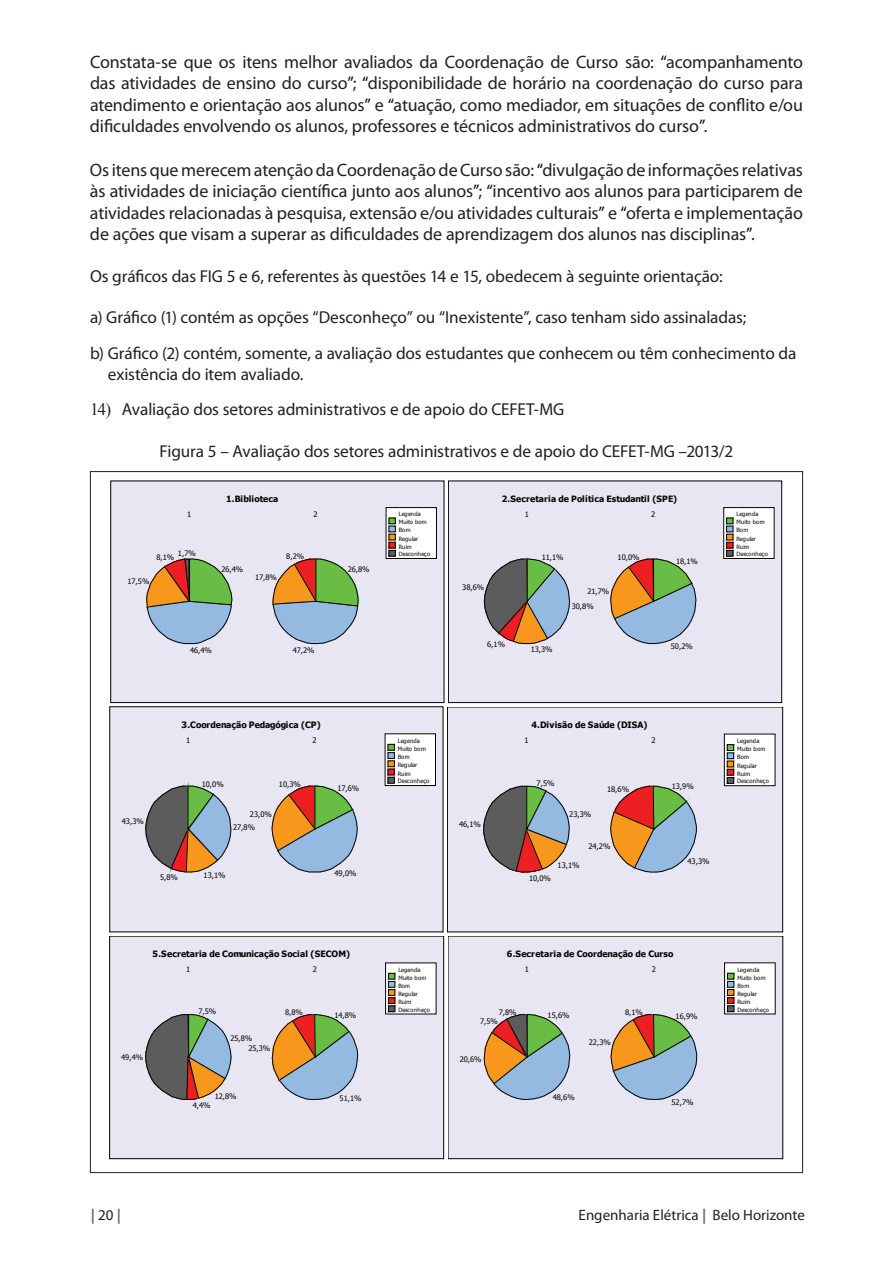
<style>
.page{position:relative;width:893px;height:1263px;background:#fff}
.page>*{position:absolute;margin:0;border:0;box-sizing:border-box;transform-origin:0 0}
.t1{font:18px/21.6px "Myriad Pro";letter-spacing:-.01em;color:#231f20;text-align:justify}
.t2{font:17.25px/35.7px "Myriad Pro";letter-spacing:-.005em;color:#231f20}
.t3{font:15px "Myriad Pro";color:#231f20}
.t4{font:700 15px "Myriad Pro";color:#6c6d70}
.t5{font:700 8.85px "Tahoma";color:#040503}
.t6{font:700 8.7px "Tahoma";letter-spacing:.005em;color:#040503}
.t7{font:7.65px "Tahoma";letter-spacing:-.01em;color:#040503}
.t8{font:7.5px "Tahoma";letter-spacing:-.01em;color:#040503}
.t9{font:5.85px/7.9px "Tahoma";letter-spacing:.025em;color:#040503}
.s1{color:#040503}
.s2{font-family:"Times New Roman"}
.s3{font-weight:400;color:#231f20}
.s4{font-weight:700;color:#6c6d70}
</style>
<div class="page">
<div style="left:113px;top:481px;width:332px;height:222px;background:#e7e6f2"></div>
<svg style="left:132px;top:518px;width:119px;height:127px;background:#c6c8c4"></svg>
<div style="left:257px;top:540px;width:20px;height:104px;background:#e7e6f2"></div>
<svg style="left:388px;top:506px;width:50px;height:53px"></svg>
<div style="left:389px;top:550px;width:7px;height:6px;border:1px solid #040503"></div>
<div style="left:450px;top:483px;width:330px;height:218px;background:#e7e6f2"></div>
<div style="left:448px;top:481px;width:334px;height:222px;border:1px solid #040503"></div>
<svg style="left:596px;top:537px;width:115px;height:107px;background:#c4c1bb"></svg>
<svg style="left:723px;top:506px;width:52px;height:53px"></svg>
<div style="left:726px;top:550px;width:7px;height:6px;border:1px solid #040503"></div>
<div style="left:112px;top:707px;width:332px;height:225px;background:#e7e6f2"></div>
<svg style="left:277px;top:480px;width:111px;height:371px;background:#d6d7db"></svg>
<svg style="left:384px;top:732px;width:53px;height:54px"></svg>
<div style="left:388px;top:777px;width:7px;height:6px;border:1px solid #040503"></div>
<div style="left:449px;top:709px;width:332px;height:221px;background:#e7e6f2"></div>
<div style="left:447px;top:707px;width:336px;height:225px;border:1px solid #040503"></div>
<svg style="left:480px;top:520px;width:106px;height:382px;background:#c8c4c9"></svg>
<svg style="left:600px;top:774px;width:103px;height:115px;background:#c7b8b0"></svg>
<svg style="left:723px;top:733px;width:53px;height:53px"></svg>
<div style="left:727px;top:777px;width:7px;height:7px;border:1px solid #040503"></div>
<div style="left:112px;top:938px;width:330px;height:219px;background:#e7e6f2"></div>
<svg style="left:143px;top:765px;width:222px;height:409px;background:#cfcdd0"></svg>
<svg style="left:385px;top:961px;width:52px;height:54px"></svg>
<div style="left:388px;top:1005px;width:7px;height:7px;border:1px solid #040503"></div>
<div style="left:450px;top:938px;width:331px;height:219px;background:#e7e6f2"></div>
<div style="left:448px;top:936px;width:335px;height:223px;border:1px solid #040503"></div>
<svg style="left:471px;top:1003px;width:115px;height:108px;background:#c0bfbb"></svg>
<svg style="left:595px;top:990px;width:106px;height:110px;background:#c1c0ba"></svg>
<svg style="left:724px;top:961px;width:53px;height:54px"></svg>
<div style="left:727px;top:1005px;width:7px;height:7px;border:1px solid #040503"></div>
<p class="t1" style="left:90px;top:50px;width:714px">Constata-se que os itens melhor avaliados da Coordenação de Curso são: <span class="s1">“</span>acompanhamento das atividades de ensino do curso<span class="s1">”</span>; <span class="s1">“</span>disponibilidade de horário na coordenação do curso para atendimento e orientação aos alunos<span class="s1">”</span> e <span class="s1">“</span>atuação, como mediador, em situações de conflito e/ou dificuldades envolvendo os alunos, professores e técnicos administrativos do curso<span class="s1">”</span>.</p>
<p class="t1" style="left:90px;top:158px;width:714px">Os itens que merecem atenção da Coordenação de Curso são: <span class="s1">“</span>divulgação de informações relativas às atividades de iniciação científica junto aos alunos<span class="s1">”</span>; <span class="s1">“</span>incentivo aos alunos para participarem de atividades relacionadas à pesquisa, extensão e/ou atividades culturais<span class="s1">”</span> e <span class="s1">“</span>oferta e implementação de ações que visam a superar as dificuldades de aprendizagem dos alunos nas disciplinas<span class="s1">”</span>.</p>
<p class="t2" style="left:90px;top:258px;width:634px">Os gráficos das FIG 5 e 6, referentes às questões 14 e 15, obedecem à seguinte orientação:</p>
<p class="t2" style="left:90px;top:299px;width:708px">a) Gráfico (1) contém as opções “Desconheço” ou “Inexistente”, caso tenham sido assinaladas;<br>b) Gráfico (2) contém, somente, a avaliação dos estudantes que conhecem ou têm conhecimento da</p>
<p class="t2" style="left:108px;top:356px;width:197px">existência do item avaliado.</p>
<p class="t2" style="left:90px;top:391px;width:476px"><span class="s2">14)</span> Avaliação dos setores administrativos e de apoio do CEFET-MG</p>
<p class="t2" style="left:159px;top:433px;width:576px">Figura 5 – Avaliação dos setores administrativos e de apoio do CEFET-MG –2013/2</p>
<p class="t6" style="left:226px;top:492px;width:54px">1.Biblioteca</p>
<p class="t6" style="left:502px;top:492px;width:177px">2.Secretaria de Política Estudantil (SPE)</p>
<p class="t8" style="left:187px;top:509px;width:6px">1</p>
<p class="t8" style="left:314px;top:509px;width:6px">2</p>
<p class="t9" style="left:399px;top:510px;width:24px">Legenda</p>
<p class="t8" style="left:525px;top:509px;width:6px">1</p>
<p class="t8" style="left:651px;top:509px;width:6px">2</p>
<p class="t9" style="left:736px;top:510px;width:24px">Legenda</p>
<p class="t8" style="left:178px;top:548px;width:19px">1,7%</p>
<p class="t8" style="left:156px;top:552px;width:19px">8,1%</p>
<p class="t8" style="left:286px;top:551px;width:19px">8,2%</p>
<p class="t9" style="left:399px;top:518px;width:33px">Muito bom<br>Bom<br>Regular<br>Ruim<br>Desconheço</p>
<p class="t8" style="left:128px;top:576px;width:23px">17,5%</p>
<p class="t8" style="left:221px;top:564px;width:23px">26,4%</p>
<p class="t8" style="left:255px;top:573px;width:23px">17,8%</p>
<p class="t8" style="left:348px;top:565px;width:23px">26,8%</p>
<p class="t8" style="left:462px;top:582px;width:23px">38,6%</p>
<p class="t8" style="left:542px;top:552px;width:23px">11,1%</p>
<p class="t8" style="left:618px;top:552px;width:23px">10,0%</p>
<p class="t8" style="left:587px;top:586px;width:23px">21,7%</p>
<p class="t8" style="left:676px;top:556px;width:23px">18,1%</p>
<p class="t9" style="left:736px;top:518px;width:33px">Muito bom<br>Bom<br>Regular<br>Ruim<br>Desconheço</p>
<p class="t8" style="left:572px;top:602px;width:23px">30,8%</p>
<p class="t8" style="left:190px;top:645px;width:23px">46,4%</p>
<p class="t8" style="left:293px;top:645px;width:23px">47,2%</p>
<p class="t8" style="left:487px;top:639px;width:19px">6,1%</p>
<p class="t8" style="left:531px;top:644px;width:23px">13,3%</p>
<p class="t8" style="left:671px;top:641px;width:23px">50,2%</p>
<p class="t5" style="left:182px;top:718px;width:140px">3.Coordenação Pedagógica (CP)</p>
<p class="t5" style="left:531px;top:719px;width:117px">4.Divisão de Saúde (DISA)</p>
<p class="t7" style="left:186px;top:735px;width:6px">1</p>
<p class="t7" style="left:313px;top:735px;width:6px">2</p>
<p class="t9" style="left:398px;top:736px;width:24px">Legenda</p>
<p class="t7" style="left:524px;top:735px;width:6px">1</p>
<p class="t7" style="left:651px;top:735px;width:6px">2</p>
<p class="t9" style="left:737px;top:736px;width:24px">Legenda</p>
<p class="t7" style="left:122px;top:816px;width:23px">43,3%</p>
<p class="t7" style="left:202px;top:779px;width:23px">10,0%</p>
<p class="t7" style="left:279px;top:779px;width:23px">10,3%</p>
<p class="t7" style="left:250px;top:809px;width:23px">23,0%</p>
<p class="t7" style="left:233px;top:822px;width:23px">27,8%</p>
<p class="t7" style="left:337px;top:783px;width:23px">17,6%</p>
<p class="t9" style="left:398px;top:744px;width:33px">Muito bom<br>Bom<br>Regular<br>Ruim<br>Desconheço</p>
<p class="t7" style="left:459px;top:819px;width:23px">46,1%</p>
<p class="t7" style="left:537px;top:778px;width:19px">7,5%</p>
<p class="t7" style="left:569px;top:809px;width:23px">23,3%</p>
<p class="t7" style="left:607px;top:784px;width:23px">18,6%</p>
<p class="t7" style="left:672px;top:781px;width:23px">13,9%</p>
<p class="t9" style="left:737px;top:745px;width:33px">Muito bom<br>Bom<br>Regular<br>Ruim<br>Desconheço</p>
<p class="t7" style="left:588px;top:841px;width:23px">24,2%</p>
<p class="t7" style="left:160px;top:872px;width:19px">5,8%</p>
<p class="t7" style="left:204px;top:870px;width:23px">13,1%</p>
<p class="t7" style="left:335px;top:868px;width:23px">49,0%</p>
<p class="t7" style="left:558px;top:860px;width:23px">13,1%</p>
<p class="t7" style="left:529px;top:873px;width:23px">10,0%</p>
<p class="t7" style="left:688px;top:856px;width:23px">43,3%</p>
<p class="t6" style="left:153px;top:948px;width:199px">5.Secretaria de Comunicação Social (SECOM)</p>
<p class="t6" style="left:507px;top:948px;width:168px">6.Secretaria de Coordenação de Curso</p>
<p class="t8" style="left:186px;top:964px;width:6px">1</p>
<p class="t8" style="left:313px;top:964px;width:6px">2</p>
<p class="t9" style="left:398px;top:965px;width:24px">Legenda</p>
<p class="t8" style="left:525px;top:964px;width:6px">1</p>
<p class="t8" style="left:652px;top:964px;width:6px">2</p>
<p class="t9" style="left:737px;top:965px;width:24px">Legenda</p>
<p class="t8" style="left:121px;top:1052px;width:23px">49,4%</p>
<p class="t8" style="left:198px;top:1006px;width:19px">7,5%</p>
<p class="t8" style="left:285px;top:1007px;width:19px">8,8%</p>
<p class="t8" style="left:248px;top:1043px;width:23px">25,3%</p>
<p class="t8" style="left:230px;top:1033px;width:23px">25,8%</p>
<p class="t8" style="left:334px;top:1010px;width:23px">14,8%</p>
<p class="t9" style="left:398px;top:973px;width:33px">Muito bom<br>Bom<br>Regular<br>Ruim<br>Desconheço</p>
<p class="t8" style="left:499px;top:1007px;width:19px">7,8%</p>
<p class="t8" style="left:480px;top:1016px;width:19px">7,5%</p>
<p class="t8" style="left:460px;top:1054px;width:23px">20,6%</p>
<p class="t8" style="left:548px;top:1010px;width:23px">15,6%</p>
<p class="t8" style="left:589px;top:1037px;width:23px">22,3%</p>
<p class="t8" style="left:625px;top:1007px;width:19px">8,1%</p>
<p class="t8" style="left:676px;top:1011px;width:23px">16,9%</p>
<p class="t9" style="left:737px;top:973px;width:33px">Muito bom<br>Bom<br>Regular<br>Ruim<br>Desconheço</p>
<p class="t8" style="left:215px;top:1092px;width:23px">12,8%</p>
<p class="t8" style="left:193px;top:1100px;width:19px">4,4%</p>
<p class="t8" style="left:340px;top:1093px;width:23px">51,1%</p>
<p class="t8" style="left:553px;top:1092px;width:23px">48,6%</p>
<p class="t8" style="left:672px;top:1097px;width:23px">52,7%</p>
<p class="t4" style="left:91px;top:1205px;width:32px">| <span class="s3">20</span> |</p>
<p class="t3" style="left:579px;top:1205px;width:228px">Engenharia Elétrica <span class="s4">|</span> Belo Horizonte</p>
</div>
